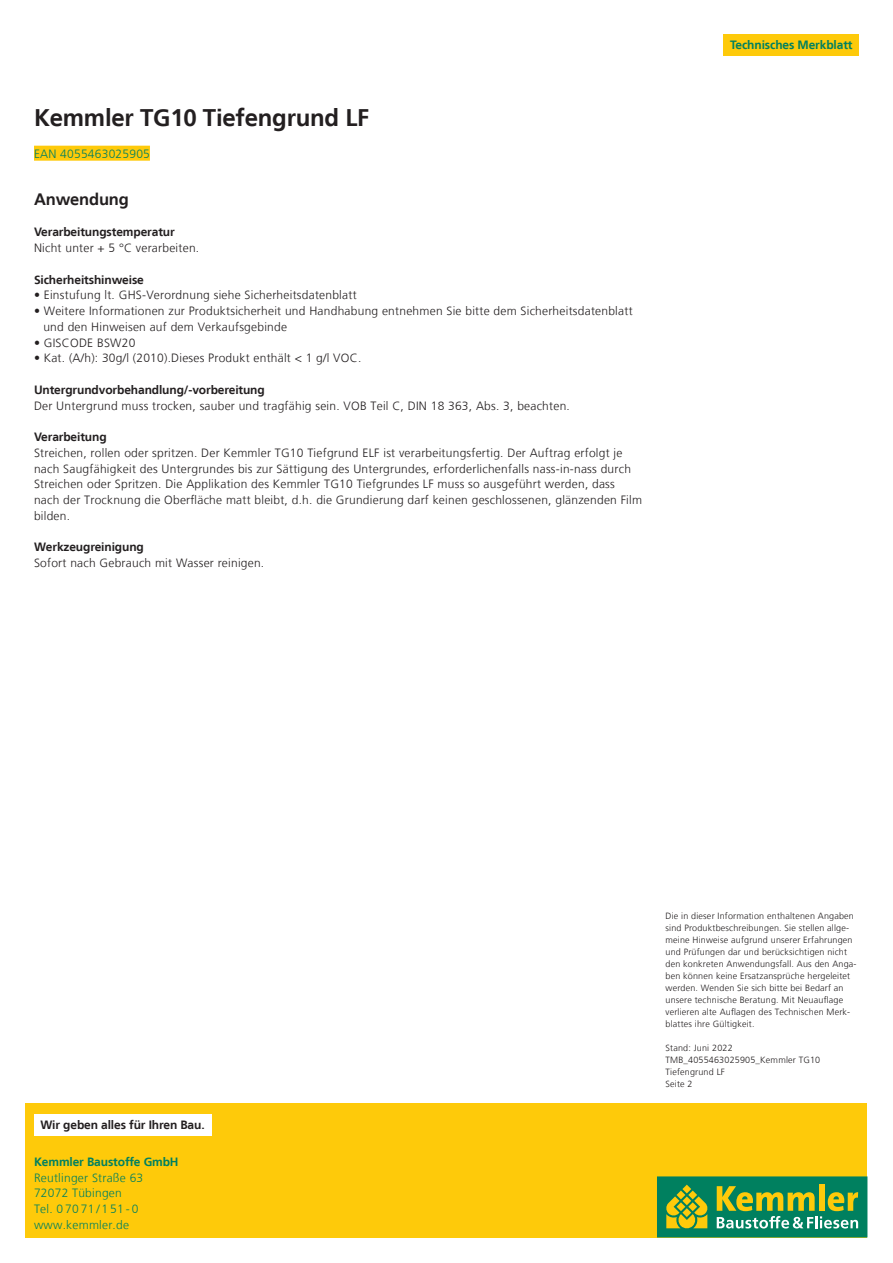
<style>
.page{position:relative;width:893px;height:1263px;background:#fff}
.page>*{position:absolute;margin:0;border:0;box-sizing:border-box;transform-origin:0 0}
.Überschrift__Produkt{font:700 24px "Frutiger LT";letter-spacing:-.01em;color:#231f20}
.Überschrift_16pt__z{font:700 16.5px "Frutiger LT";letter-spacing:-.01em;color:#231f20}
.Fließtext{font:300 12px/15.8px "Frutiger LT";letter-spacing:.02em;color:#231f20}
.Überschrift_8pt{font:700 12px "Frutiger LT";letter-spacing:-.01em;color:#231f20}
.EAN{font:300 12px/15.8px "Frutiger LT";letter-spacing:.02em;color:#00805f}
.t1{font:700 12px "Frutiger LT";letter-spacing:-.01em;color:#00805f}
.Nebenbemerkung_Seite{font:300 9px/12px "Frutiger LT";letter-spacing:.02em;color:#231f20}
</style>
<div class="page">
<div style="left:26px;top:1103px;width:841px;height:134px;background:#feca0a"></div>
<div style="left:657px;top:1176px;width:210px;height:61px;background:#00805f"></div>
<svg style="left:666px;top:1184px;width:42px;height:45px"></svg>
<svg style="left:716px;top:1185px;width:142px;height:44px"></svg>
<div style="left:34px;top:1113px;width:177px;height:22px;background:#fff"></div>
<div style="left:724px;top:34px;width:135px;height:22px;background:#feca0a"></div>
<div style="left:34px;top:146px;width:116px;height:15px;background:#feca0a"></div>
<p class="Überschrift__Produkt" style="left:34px;top:104px;width:337px">Kemmler TG10 Tiefengrund LF</p>
<p class="EAN" style="left:34px;top:146px;width:117px">EAN 4055463025905</p>
<p class="Überschrift_16pt__z" style="left:34px;top:189px;width:96px">Anwendung</p>
<p class="Überschrift_8pt" style="left:34px;top:225px;width:142px">Verarbeitungstemperatur</p>
<p class="Fließtext" style="left:34px;top:240px;width:167px">Nicht unter + 5 °C verarbeiten.</p>
<p class="Überschrift_8pt" style="left:34px;top:272px;width:111px">Sicherheitshinweise</p>
<p class="Fließtext" style="left:34px;top:288px;width:324px">• Einstufung lt. GHS-Verordnung siehe Sicherheitsdatenblatt</p>
<p class="Fließtext" style="left:43px;top:303px;width:591px;text-indent:-9px">• Weitere Informationen zur Produktsicherheit und Handhabung entnehmen Sie bitte dem Sicherheitsdatenblatt und den Hinweisen auf dem Verkaufsgebinde</p>
<p class="Fließtext" style="left:34px;top:335px;width:103px">• GISCODE BSW20</p>
<p class="Fließtext" style="left:34px;top:351px;width:329px">• Kat. (A/h): 30g/l (2010).Dieses Produkt enthält &lt; 1 g/l VOC.</p>
<p class="Überschrift_8pt" style="left:34px;top:383px;width:232px">Untergrundvorbehandlung/-vorbereitung</p>
<p class="Fließtext" style="left:34px;top:398px;width:537px">Der Untergrund muss trocken, sauber und tragfähig sein. VOB Teil C, DIN 18 363, Abs. 3, beachten.</p>
<p class="Überschrift_8pt" style="left:34px;top:430px;width:74px">Verarbeitung</p>
<p class="Fließtext" style="left:34px;top:445px;width:598px">Streichen, rollen oder spritzen. Der Kemmler TG10 Tiefgrund ELF ist verarbeitungsfertig. Der Auftrag erfolgt je nach Saugfähigkeit des Untergrundes bis zur Sättigung des Untergrundes, erforderlichenfalls nass-in-nass durch</p>
<p class="Fließtext" style="left:34px;top:477px;width:610px">Streichen oder Spritzen. Die Applikation des Kemmler TG10 Tiefgrundes LF muss so ausgeführt werden, dass nach der Trocknung die Oberfläche matt bleibt, d.h. die Grundierung darf keinen geschlossenen, glänzenden Film bilden.</p>
<p class="Überschrift_8pt" style="left:34px;top:540px;width:111px">Werkzeugreinigung</p>
<p class="Fließtext" style="left:34px;top:555px;width:232px">Sofort nach Gebrauch mit Wasser reinigen.</p>
<p class="t1" style="left:730px;top:38px;width:124px">Technisches Merkblatt</p>
<p class="Überschrift_8pt" style="left:40px;top:1118px;width:166px">Wir geben alles für Ihren Bau.</p>
<p class="t1" style="left:34px;top:1154px;width:146px">Kemmler Baustoffe GmbH</p>
<p class="EAN" style="left:34px;top:1170px;width:111px">Reutlinger Straße 63<br>72072 Tübingen<br>Tel. 07071/151-0 www.kemmler.de</p>
<p class="Nebenbemerkung_Seite" style="left:665px;top:910px;width:193px">Die in dieser Information enthaltenen Angaben sind Produktbeschreibungen. Sie stellen allge&shy;meine Hinweise aufgrund unserer Erfahrungen und Prüfungen dar und berücksichtigen nicht den konkreten Anwendungsfall. Aus den Anga&shy;ben können keine Ersatzansprüche hergeleitet werden. Wenden Sie sich bitte bei Bedarf an unsere technische Beratung. Mit Neuauflage verlieren alte Auflagen des Technischen Merk&shy;blattes ihre Gültigkeit.</p>
<p class="Nebenbemerkung_Seite" style="left:665px;top:1042px;width:69px">Stand: Juni 2022</p>
<p class="Nebenbemerkung_Seite" style="left:665px;top:1054px;width:156px">TMB_4055463025905_Kemmler TG10<br>Tiefengrund LF</p>
<p class="Nebenbemerkung_Seite" style="left:665px;top:1078px;width:29px">Seite 2</p>
</div>
